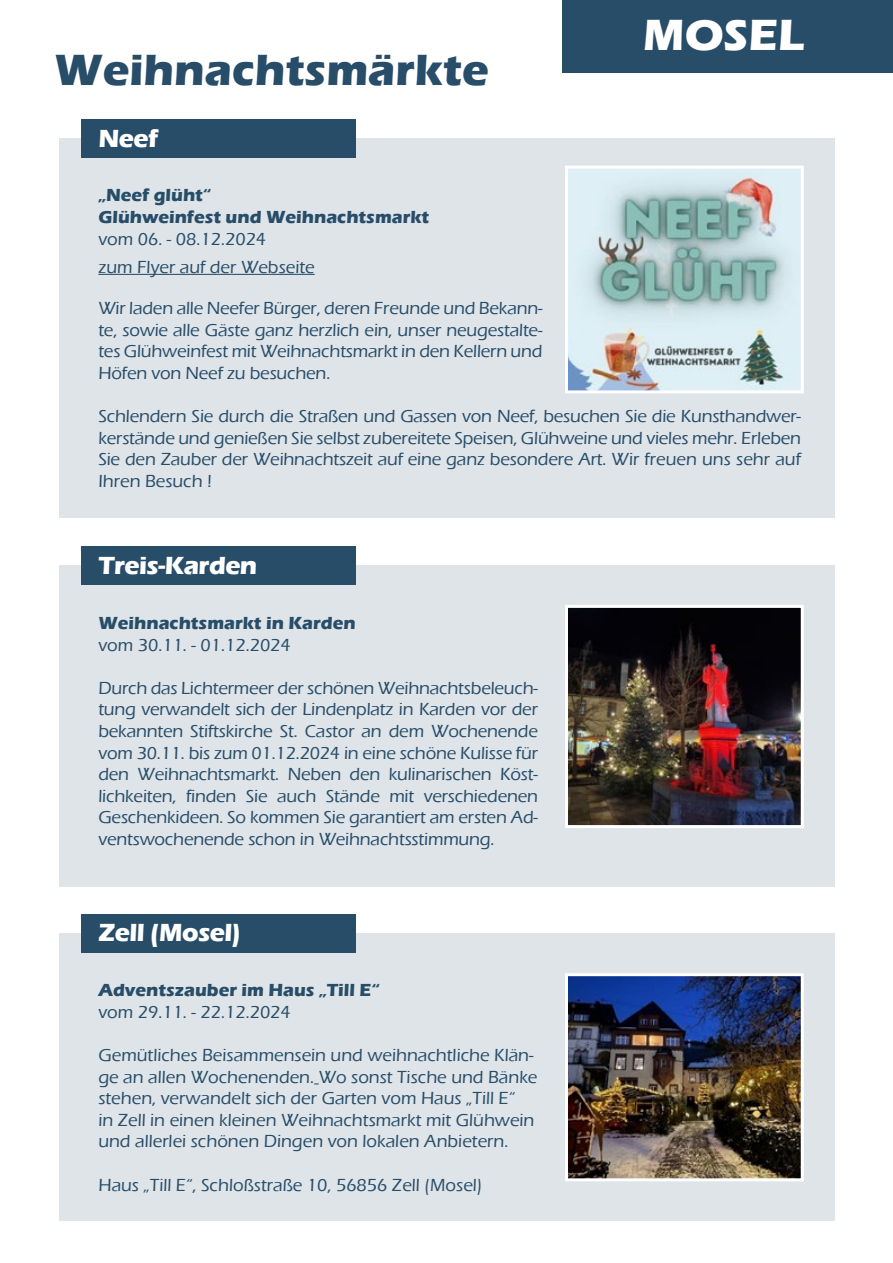
<style>
.page{position:relative;width:893px;height:1263px;background:#fff}
.page>*{position:absolute;margin:0;border:0;box-sizing:border-box;transform-origin:0 0}
.t1{font:700 45px "Eras ITC";color:#284d69}
.t2{font:700 45px "Eras ITC";color:#fff}
.t3{font:700 25.5px "Eras ITC";letter-spacing:-.02em;color:#fff}
.t4{font:500 18px/21.6px "Eras ITC";color:#284d69;text-align:justify}
.t5{font:700 18px/21.6px "Eras ITC";color:#284d69}
</style>
<div class="page">
<div style="left:563px;top:0;width:330px;height:72px;background:#284d69"></div>
<div style="left:59px;top:138px;width:775px;height:380px;background:#dee4e8"></div>
<div style="left:59px;top:933px;width:775px;height:288px;background:#dee4e8"></div>
<div style="left:59px;top:566px;width:775px;height:321px;background:#dee4e8"></div>
<div style="left:81px;top:119px;width:274px;height:38px;background:#284d69"></div>
<div style="left:81px;top:914px;width:274px;height:38px;background:#284d69"></div>
<div style="left:81px;top:547px;width:274px;height:38px;background:#284d69"></div>
<img style="left:569px;top:170px;width:231px;height:219px">
<div style="left:565px;top:166px;width:239px;height:227px;border:3px solid #fff"></div>
<img style="left:569px;top:977px;width:231px;height:200px">
<div style="left:565px;top:973px;width:239px;height:208px;border:3px solid #fff"></div>
<img style="left:569px;top:609px;width:231px;height:215px">
<div style="left:565px;top:605px;width:239px;height:223px;border:3px solid #fff"></div>
<hr style="left:98px;top:274px;width:217px;height:1px;background:#284d69">
<h1 class="t1" style="left:54px;top:44px;width:436px">Weihnachtsmärkte</h1>
<h2 class="t3" style="left:98px;top:123px;width:61px">Neef</h2>
<h1 class="t2" style="left:643px;top:9px;width:163px">MOSEL</h1>
<p class="t5" style="left:98px;top:185px;width:332px">„Neef glüht“<br>Glühweinfest und Weihnachtsmarkt</p>
<p class="t4" style="left:98px;top:224px;width:218px;line-height:28.5px">vom 06. - 08.12.2024<br>zum Flyer auf der Webseite</p>
<p class="t4" style="left:98px;top:298px;width:446px">Wir laden alle Neefer Bürger, deren Freunde und Bekann&shy;te, sowie alle Gäste ganz herzlich ein, unser neugestalte&shy;tes Glühweinfest mit Weihnachtsmarkt in den Kellern und Höfen von Neef zu besuchen.</p>
<p class="t4" style="left:98px;top:406px;width:704px">Schlendern Sie durch die Straßen und Gassen von Neef, besuchen Sie die Kunsthandwer&shy;kerstände und genießen Sie selbst zubereitete Speisen, Glühweine und vieles mehr. Erleben Sie den Zauber der Weihnachtszeit auf eine ganz besondere Art. Wir freuen uns sehr auf Ihren Besuch !</p>
<h2 class="t3" style="left:98px;top:551px;width:160px">Treis-Karden</h2>
<p class="t5" style="left:98px;top:612px;width:259px">Weihnachtsmarkt in Karden</p>
<p class="t4" style="left:98px;top:634px;width:194px">vom 30.11. - 01.12.2024</p>
<p class="t4" style="left:98px;top:677px;width:441px">Durch das Lichtermeer der schönen Weihnachtsbeleuch&shy;tung verwandelt sich der Lindenplatz in Karden vor der bekannten Stiftskirche St. Castor an dem Wochenende vom 30.11. bis zum 01.12.2024 in eine schöne Kulisse für den Weihnachtsmarkt. Neben den kulinarischen Köst&shy;lichkeiten, finden Sie auch Stände mit verschiedenen Geschenkideen. So kommen Sie garantiert am ersten Ad&shy;ventswochenende schon in Weihnachtsstimmung.</p>
<h2 class="t3" style="left:98px;top:918px;width:144px">Zell (Mosel)</h2>
<p class="t5" style="left:98px;top:979px;width:282px">Adventszauber im Haus „Till E“</p>
<p class="t4" style="left:98px;top:1001px;width:194px">vom 29.11. - 22.12.2024</p>
<p class="t4" style="left:98px;top:1044px;width:441px;text-align:left">Gemütliches Beisammensein und weihnachtliche Klän&shy;ge an allen Wochenenden. Wo sonst Tische und Bänke stehen, verwandelt sich der Garten vom Haus „Till E“<br>in Zell in einen kleinen Weihnachtsmarkt mit Glühwein und allerlei schönen Dingen von lokalen Anbietern.</p>
<p class="t4" style="left:98px;top:1174px;width:386px">Haus „Till E“, Schloßstraße 10, 56856 Zell (Mosel)</p>
</div>
